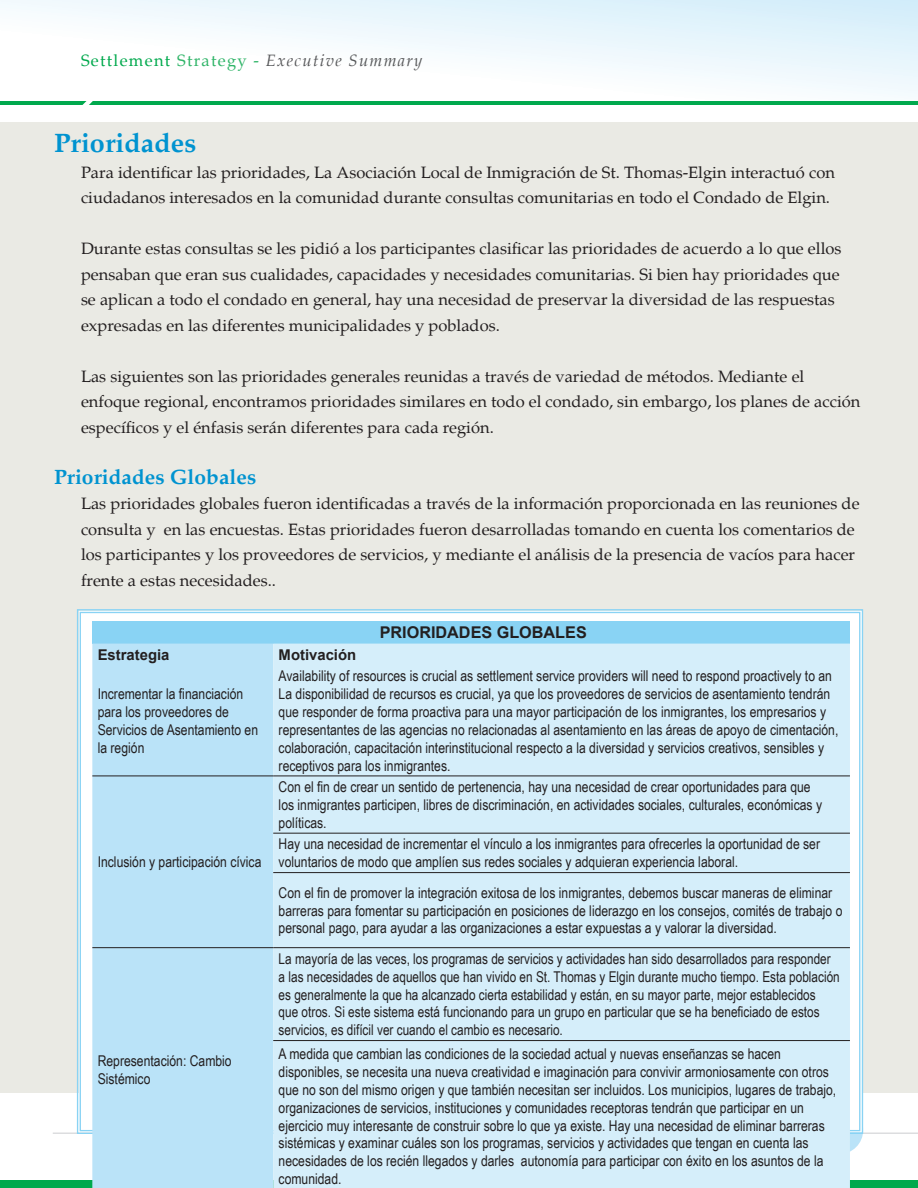
<style>
.page{position:relative;width:918px;height:1188px;background:#fff}
.page>*{position:absolute;margin:0;border:0;box-sizing:border-box;transform-origin:0 0}
.t1{font:700 27px "Palatino";color:#0093d0}
.t2{font:700 21px "Palatino";color:#0093d0}
.t3{font:16.5px/25.5px "Palatino";color:#231f20}
.t4{font:italic 16.5px "Palatino";letter-spacing:.08em;color:#57585a}
.t5{font:700 16.2px "Arial";color:#231f20}
.t6{font:14.85px/17.9px "Arial Narrow";color:#231f20}
.t7{font:700 14.85px "Arial";color:#231f20}
.s1{font-style:normal;color:#00a94d}
.s2{font-style:normal;color:#31b569}
</style>
<div class="page">
<hr style="left:53px;top:1132px;width:865px;height:2px;background:#dcdddf">
<div style="left:816px;top:1107px;width:47px;height:47px;background:#bae3f8;border-radius:50%"></div>
<svg style="left:0;top:0;width:918px;height:97px"></svg>
<div style="left:0;top:1180px;width:918px;height:8px;background:#00a94d"></div>
<hr style="left:0;top:101px;width:918px;height:4px;background:#00a94d">
<svg style="left:73px;top:76px;width:41px;height:29px"></svg>
<div style="left:0;top:122px;width:918px;height:971px;background:#eaeae4"></div>
<svg style="left:76px;top:609px;width:788px;height:526px"></svg>
<div style="left:92px;top:621px;width:758px;height:23px;background:#89d3f4"></div>
<div style="left:92px;top:644px;width:181px;height:544px;background:#bae3f8"></div>
<div style="left:273px;top:644px;width:577px;height:544px;background:#d5eefa"></div>
<hr style="left:273px;top:776px;width:577px;height:1px;background:#231f20">
<hr style="left:273px;top:833px;width:577px;height:1px;background:#231f20">
<hr style="left:273px;top:872px;width:577px;height:1px;background:#231f20">
<hr style="left:273px;top:947px;width:577px;height:1px;background:#231f20">
<hr style="left:273px;top:1040px;width:577px;height:1px;background:#231f20">
<hr style="left:92px;top:776px;width:181px;height:1px;background:#231f20">
<hr style="left:92px;top:947px;width:181px;height:1px;background:#231f20">
<p class="t4" style="left:81px;top:50px;width:343px"><span class="s1">Settlement</span> <span class="s2">Strategy -</span> Executive Summary</p>
<p class="t1" style="left:54px;top:127px;width:144px">Prioridades</p>
<p class="t3" style="left:81px;top:160px;width:755px">Para identificar las prioridades, La Asociación Local de Inmigración de St. Thomas-Elgin interactuó con ciudadanos interesados en la comunidad durante consultas comunitarias en todo el Condado de Elgin.</p>
<p class="t3" style="left:81px;top:236px;width:762px">Durante estas consultas se les pidió a los participantes clasificar las prioridades de acuerdo a lo que ellos pensaban que eran sus cualidades, capacidades y necesidades comunitarias. Si bien hay prioridades que se aplican a todo el condado en general, hay una necesidad de preservar la diversidad de las respuestas expresadas en las diferentes municipalidades y poblados.</p>
<p class="t3" style="left:81px;top:364px;width:781px">Las siguientes son las prioridades generales reunidas a través de variedad de métodos. Mediante el enfoque regional, encontramos prioridades similares en todo el condado, sin embargo, los planes de acción específicos y el énfasis serán diferentes para cada región.</p>
<p class="t2" style="left:54px;top:464px;width:204px">Prioridades Globales</p>
<p class="t3" style="left:81px;top:491px;width:780px">Las prioridades globales fueron identificadas a través de la información proporcionada en las reuniones de consulta y en las encuestas. Estas prioridades fueron desarrolladas tomando en cuenta los comentarios de los participantes y los proveedores de servicios, y mediante el análisis de la presencia de vacíos para hacer frente a estas necesidades..</p>
<p class="t5" style="left:380px;top:622px;width:209px">PRIORIDADES GLOBALES</p>
<p class="t7" style="left:98px;top:645px;width:73px">Estrategia</p>
<p class="t7" style="left:279px;top:645px;width:79px">Motivación</p>
<p class="t6" style="left:98px;top:685px;width:162px">Incrementar la financiación para los proveedores de<br>Servicios de Asentamiento en la región</p>
<p class="t6" style="left:279px;top:667px;width:561px">Availability of resources is crucial as settlement service providers will need to respond proactively to an La disponibilidad de recursos es crucial, ya que los proveedores de servicios de asentamiento tendrán que responder de forma proactiva para una mayor participación de los inmigrantes, los empresarios y representantes de las agencias no relacionadas al asentamiento en las áreas de apoyo de cimentación, colaboración, capacitación interinstitucional respecto a la diversidad y servicios creativos, sensibles y receptivos para los inmigrantes.</p>
<p class="t6" style="left:98px;top:852px;width:165px">Inclusión y participación cívica</p>
<p class="t6" style="left:98px;top:1052px;width:136px">Representación: Cambio<br>Sistémico</p>
<p class="t6" style="left:279px;top:777px;width:545px">Con el fin de crear un sentido de pertenencia, hay una necesidad de crear oportunidades para que los inmigrantes participen, libres de discriminación, en actividades sociales, culturales, económicas y políticas.</p>
<p class="t6" style="left:279px;top:835px;width:543px">Hay una necesidad de incrementar el vínculo a los inmigrantes para ofrecerles la oportunidad de ser voluntarios de modo que amplíen sus redes sociales y adquieran experiencia laboral.</p>
<p class="t6" style="left:279px;top:883px;width:565px">Con el fin de promover la integración exitosa de los inmigrantes, debemos buscar maneras de eliminar barreras para fomentar su participación en posiciones de liderazgo en los consejos, comités de trabajo o personal pago, para ayudar a las organizaciones a estar expuestas a y valorar la diversidad.</p>
<p class="t6" style="left:279px;top:949px;width:563px">La mayoría de las veces, los programas de servicios y actividades han sido desarrollados para responder a las necesidades de aquellos que han vivido en St. Thomas y Elgin durante mucho tiempo. Esta población es generalmente la que ha alcanzado cierta estabilidad y están, en su mayor parte, mejor establecidos<br>que otros. Si este sistema está funcionando para un grupo en particular que se ha beneficiado de estos servicios, es difícil ver cuando el cambio es necesario.</p>
<p class="t6" style="left:279px;top:1045px;width:559px">A medida que cambian las condiciones de la sociedad actual y nuevas enseñanzas se hacen disponibles, se necesita una nueva creatividad e imaginación para convivir armoniosamente con otros que no son del mismo origen y que también necesitan ser incluidos. Los municipios, lugares de trabajo, organizaciones de servicios, instituciones y comunidades receptoras tendrán que participar en un ejercicio muy interesante de construir sobre lo que ya existe. Hay una necesidad de eliminar barreras sistémicas y examinar cuáles son los programas, servicios y actividades que tengan en cuenta las necesidades de los recién llegados y darles autonomía para participar con éxito en los asuntos de la comunidad.</p>
</div>
